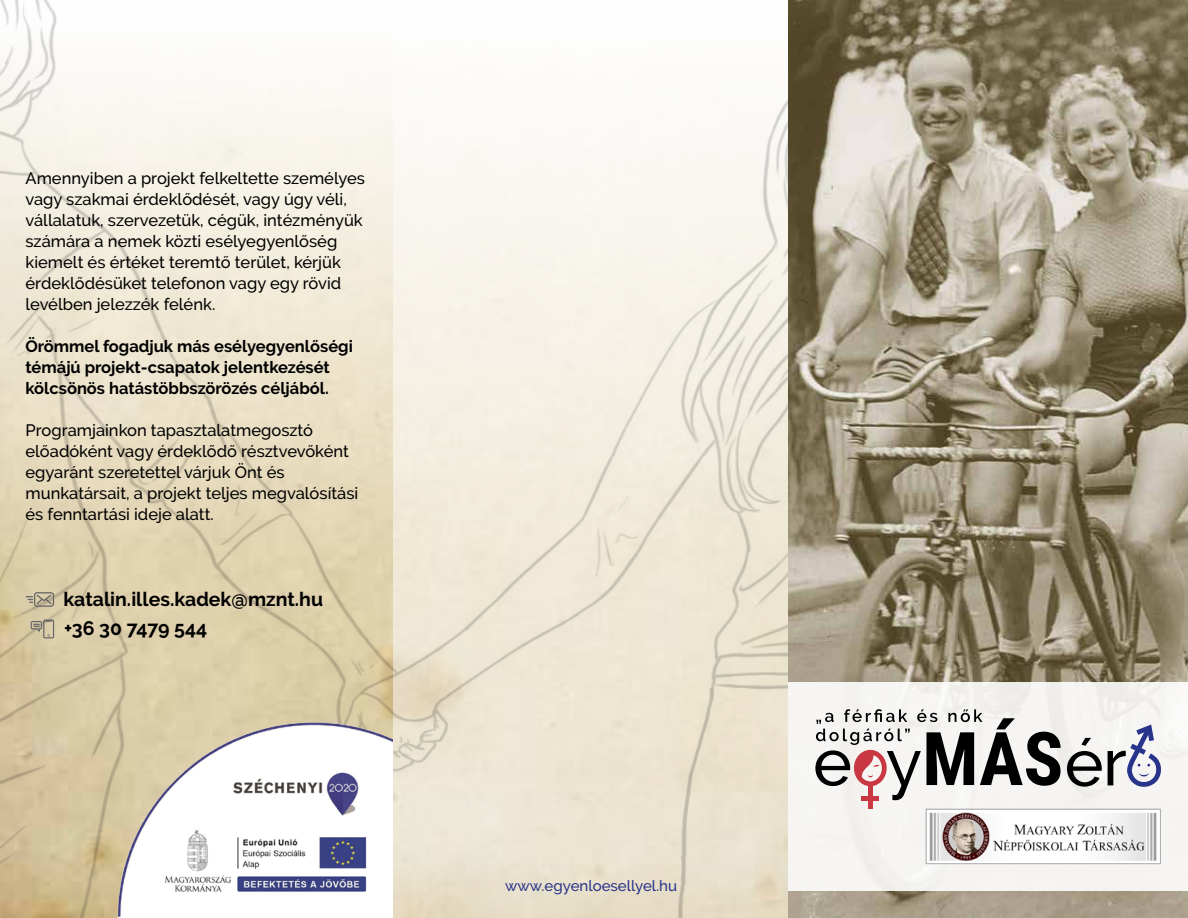
<style>
.page{position:relative;width:1188px;height:918px;background:#fff}
.page>*{position:absolute;margin:0;border:0;box-sizing:border-box;transform-origin:0 0}
.t1{font:700 19.5px "Raleway";color:#000}
.t2{font:500 16.5px/21px "Raleway";color:#000}
.t3{font:700 16.5px/21px "Raleway";color:#000}
.t4{font:500 15px "Raleway";color:#28348b}
</style>
<div class="page">
<img style="left:0;top:0;width:789px;height:918px">
<img style="left:789px;top:0;width:399px;height:918px">
<div style="left:789px;top:682px;width:399px;height:209px;background:#f6f4f2"></div>
<svg style="left:1067px;top:738px;width:35px;height:49px"></svg>
<div style="left:868px;top:784px;width:5px;height:24px;background:#c83742"></div>
<hr style="left:862px;top:797px;width:17px;height:4px;background:#c83742">
<svg style="left:815px;top:709px;width:246px;height:91px"></svg>
<svg style="left:1108px;top:725px;width:53px;height:62px"></svg>
<svg style="left:925px;top:808px;width:236px;height:57px"></svg>
<img style="left:117px;top:721px;width:276px;height:196px">
<svg style="left:31px;top:619px;width:23px;height:20px"></svg>
<svg style="left:26px;top:592px;width:28px;height:15px"></svg>
<p class="t2" style="left:26px;top:167px;width:341px">Amennyiben a projekt felkeltette személyes vagy szakmai érdeklődését, vagy úgy véli, vállalatuk, szervezetük, cégük, intézményük számára a nemek közti esélyegyenlőség kiemelt és értéket teremtő terület, kérjük érdeklődésüket telefonon vagy egy rövid levélben jelezzék felénk.</p>
<p class="t3" style="left:26px;top:335px;width:329px">Örömmel fogadjuk más esélyegyenlőségi témájú projekt-csapatok jelentkezését kölcsönös hatástöbbszörözés céljából.</p>
<p class="t2" style="left:26px;top:419px;width:334px">Programjainkon tapasztalatmegosztó előadóként vagy érdeklődő résztvevőként egyaránt szeretettel várjuk Önt és munkatársait, a projekt teljes megvalósítási és fenntartási ideje alatt.</p>
<p class="t1" style="left:63px;top:588px;width:261px">katalin.illes.kadek@mznt.hu</p>
<p class="t1" style="left:64px;top:617px;width:145px">+36 30 7479 544</p>
<p class="t4" style="left:505px;top:877px;width:173px">www.egyenloesellyel.hu</p>
</div>
